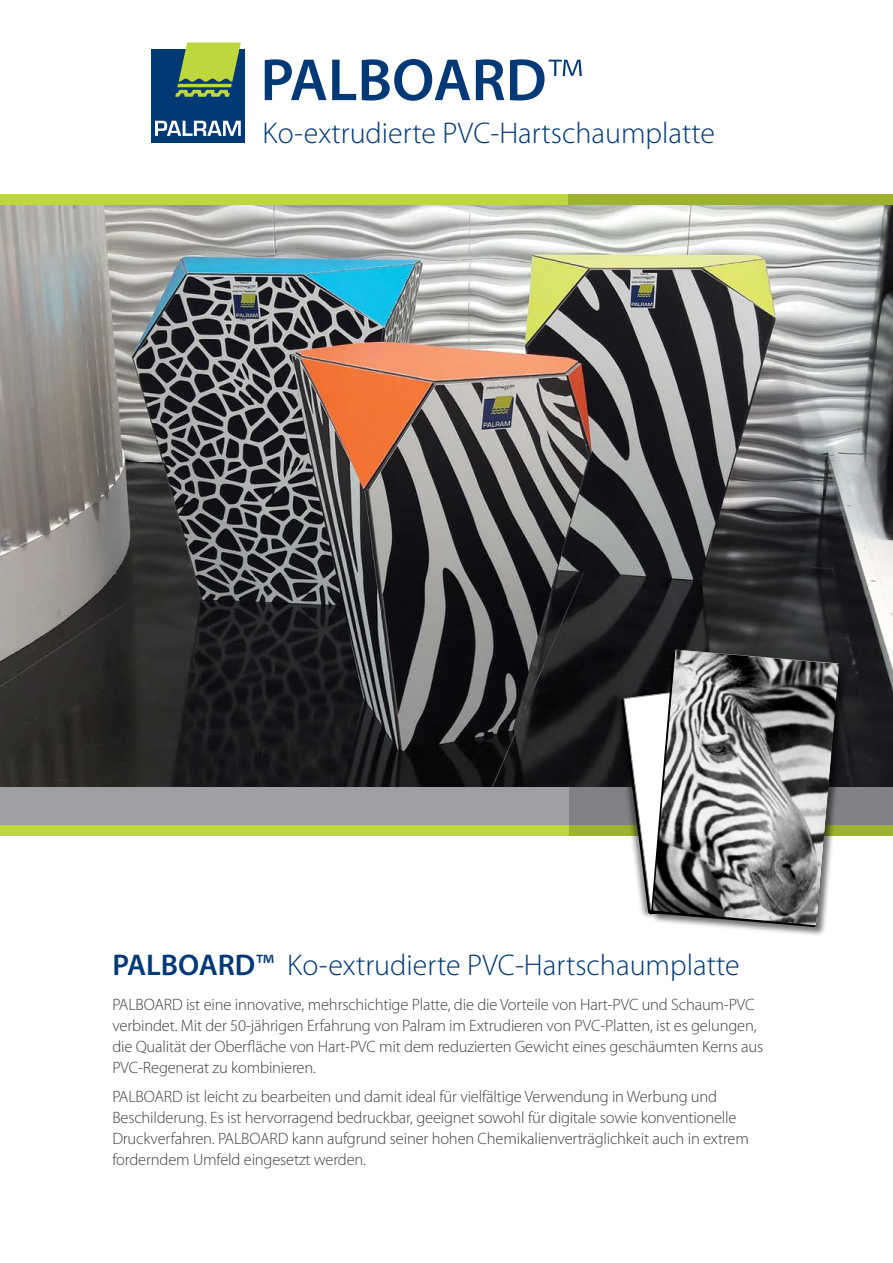
<style>
.page{position:relative;width:893px;height:1263px;background:#fff}
.page>*{position:absolute;margin:0;border:0;box-sizing:border-box;transform-origin:0 0}
.t1{font:600 60px "Myriad Pro";color:#003976}
.t2{font:300 30px "Myriad Pro";color:#003976}
.t3{font:300 16.5px/21px "Myriad Pro";letter-spacing:-.01em;color:#414042}
.s1{font-weight:300}
.s2{font-weight:600}
.s3{font-weight:400}
</style>
<div class="page">
<div style="left:151px;top:49px;width:94px;height:94px;background:#003976"></div>
<svg style="left:155px;top:121px;width:86px;height:15px"></svg>
<svg style="left:175px;top:43px;width:66px;height:54px"></svg>
<img style="left:0;top:205px;width:893px;height:582px">
<div style="left:0;top:195px;width:609px;height:10px;background:#bed73d"></div>
<div style="left:568px;top:195px;width:325px;height:10px;background:#9cb332"></div>
<div style="left:568px;top:787px;width:325px;height:38px;background:#808285"></div>
<div style="left:0;top:787px;width:568px;height:38px;background:#9d9fa2"></div>
<div style="left:568px;top:825px;width:325px;height:10px;background:#9cb332"></div>
<div style="left:0;top:825px;width:568px;height:10px;background:#bed73d"></div>
<div style="left:613px;top:677px;width:173px;height:243px;background:#000;opacity:.47"></div>
<svg style="left:619px;top:679px;width:30px;height:237px"></svg>
<div style="left:650px;top:652px;width:198px;height:285px;background:#000;opacity:.56"></div>
<svg style="left:649px;top:650px;width:191px;height:279px"></svg>
<img style="left:653px;top:650px;width:186px;height:275px">
<h1 class="t1" style="left:260px;top:47px;width:324px">PALBOARD<span class="s1">™</span></h1>
<h2 class="t2" style="left:263px;top:116px;width:454px">Ko-extrudierte PVC-Hartschaumplatte</h2>
<h2 class="t2" style="left:112px;top:948px;width:629px"><span class="s2">PALBOARD</span><span class="s3">™</span> Ko-extrudierte PVC-Hartschaumplatte</h2>
<p class="t3" style="left:112px;top:994px;width:652px">PALBOARD ist eine innovative, mehrschichtige Platte, die die Vorteile von Hart-PVC und Schaum-PVC verbindet. Mit der 50-jährigen Erfahrung von Palram im Extrudieren von PVC-Platten, ist es gelungen, die Qualität der Oberfläche von Hart-PVC mit dem reduzierten Gewicht eines geschäumten Kerns aus PVC-Regenerat zu kombinieren.</p>
<p class="t3" style="left:112px;top:1087px;width:638px">PALBOARD ist leicht zu bearbeiten und damit ideal für vielfältige Verwendung in Werbung und Beschilderung. Es ist hervorragend bedruckbar, geeignet sowohl für digitale sowie konventionelle Druckverfahren. PALBOARD kann aufgrund seiner hohen Chemikalienverträglichkeit auch in extrem forderndem Umfeld eingesetzt werden.</p>
</div>
